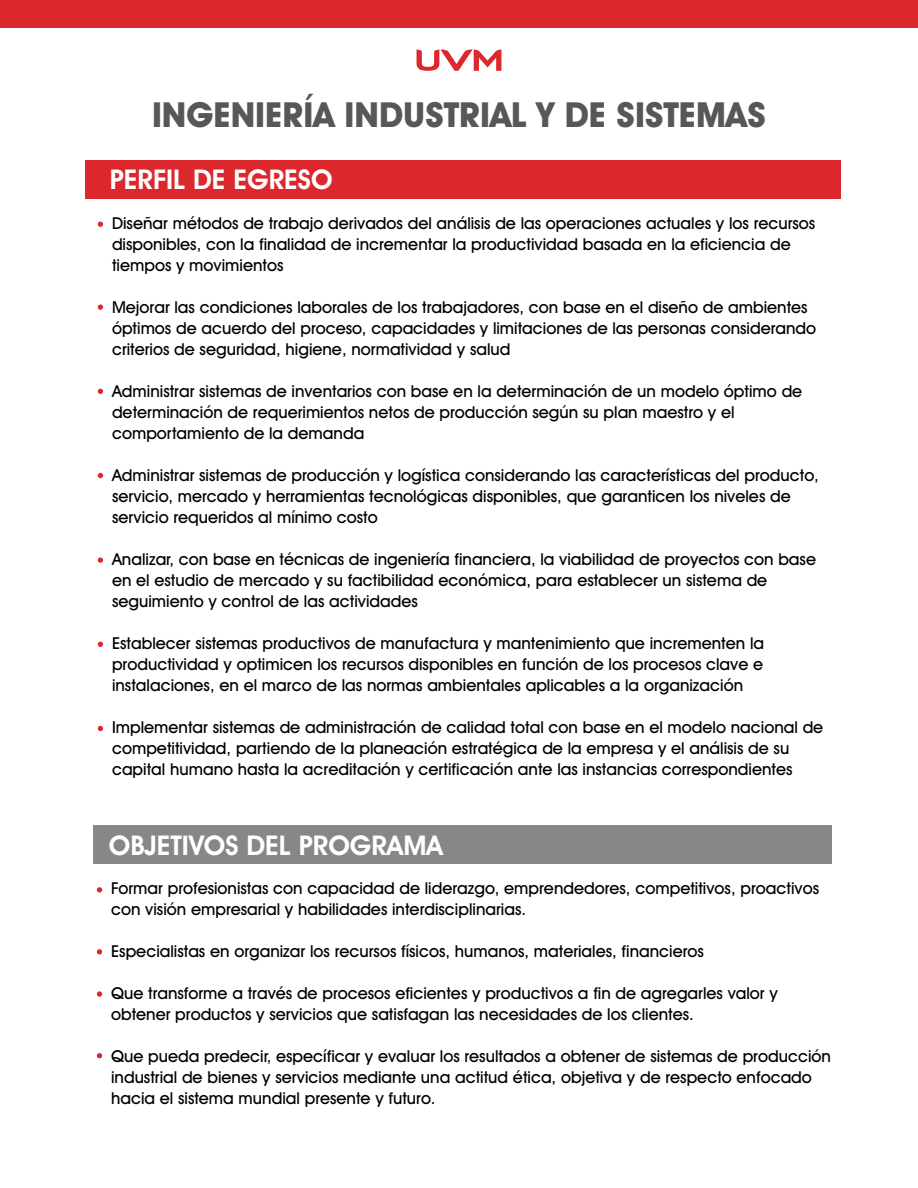
<style>
.page{position:relative;width:918px;height:1188px;background:#fff}
.page>*{position:absolute;margin:0;border:0;box-sizing:border-box;transform-origin:0 0}
.t1{font:700 34.65px "Avant Garde IT Cby BT";color:#575756}
.t2{font:600 27.3px "Avant Garde IT Cby BT";color:#fff}
.t3{font:500 16.5px/21px "Avant Garde IT Cby BT";color:#000}
</style>
<div class="page">
<div style="left:85px;top:160px;width:756px;height:38px;background:#dc272d"></div>
<div style="left:0;top:0;width:918px;height:27px;background:#dc272d"></div>
<svg style="left:98px;top:222px;width:5px;height:5px"></svg>
<svg style="left:98px;top:304px;width:5px;height:6px"></svg>
<svg style="left:98px;top:389px;width:5px;height:5px"></svg>
<svg style="left:98px;top:473px;width:5px;height:5px"></svg>
<svg style="left:98px;top:557px;width:5px;height:6px"></svg>
<svg style="left:98px;top:642px;width:5px;height:5px"></svg>
<svg style="left:98px;top:726px;width:5px;height:5px"></svg>
<div style="left:93px;top:826px;width:739px;height:38px;background:#878787"></div>
<svg style="left:97px;top:887px;width:5px;height:6px"></svg>
<svg style="left:97px;top:949px;width:5px;height:5px"></svg>
<svg style="left:97px;top:991px;width:5px;height:6px"></svg>
<svg style="left:97px;top:1053px;width:5px;height:5px"></svg>
<svg style="left:417px;top:50px;width:84px;height:21px"></svg>
<h1 class="t1" style="left:152px;top:93px;width:615px">INGENIERÍA INDUSTRIAL Y DE SISTEMAS</h1>
<h2 class="t2" style="left:110px;top:163px;width:224px">PERFIL DE EGRESO</h2>
<p class="t3" style="left:112px;top:212px;width:705px">Diseñar métodos de trabajo derivados del análisis de las operaciones actuales y los recursos disponibles, con la finalidad de incrementar la productividad basada en la eficiencia de tiempos y movimientos</p>
<p class="t3" style="left:112px;top:296px;width:706px">Mejorar las condiciones laborales de los trabajadores, con base en el diseño de ambientes óptimos de acuerdo del proceso, capacidades y limitaciones de las personas considerando criterios de seguridad, higiene, normatividad y salud</p>
<p class="t3" style="left:112px;top:380px;width:692px">Administrar sistemas de inventarios con base en la determinación de un modelo óptimo de determinación de requerimientos netos de producción según su plan maestro y el comportamiento de la demanda</p>
<p class="t3" style="left:112px;top:464px;width:708px">Administrar sistemas de producción y logística considerando las características del producto, servicio, mercado y herramientas tecnológicas disponibles, que garanticen los niveles de servicio requeridos al mínimo costo</p>
<p class="t3" style="left:112px;top:548px;width:706px">Analizar, con base en técnicas de ingeniería financiera, la viabilidad de proyectos con base en el estudio de mercado y su factibilidad económica, para establecer un sistema de seguimiento y control de las actividades</p>
<p class="t3" style="left:112px;top:632px;width:654px;text-align:justify">Establecer sistemas productivos de manufactura y mantenimiento que incrementen la productividad y optimicen los recursos disponibles en función de los procesos clave e instalaciones, en el marco de las normas ambientales aplicables a la organización</p>
<p class="t3" style="left:112px;top:716px;width:713px">Implementar sistemas de administración de calidad total con base en el modelo nacional de competitividad, partiendo de la planeación estratégica de la empresa y el análisis de su capital humano hasta la acreditación y certificación ante las instancias correspondientes</p>
<h2 class="t2" style="left:109px;top:829px;width:336px">OBJETIVOS DEL PROGRAMA</h2>
<p class="t3" style="left:111px;top:878px;width:709px">Formar profesionistas con capacidad de liderazgo, emprendedores, competitivos, proactivos con visión empresarial y habilidades interdisciplinarias.</p>
<p class="t3" style="left:111px;top:941px;width:594px">Especialistas en organizar los recursos físicos, humanos, materiales, financieros</p>
<p class="t3" style="left:111px;top:983px;width:668px">Que transforme a través de procesos eficientes y productivos a fin de agregarles valor y obtener productos y servicios que satisfagan las necesidades de los clientes.</p>
<p class="t3" style="left:111px;top:1046px;width:721px">Que pueda predecir, específicar y evaluar los resultados a obtener de sistemas de producción industrial de bienes y servicios mediante una actitud ética, objetiva y de respecto enfocado hacia el sistema mundial presente y futuro.</p>
</div>
